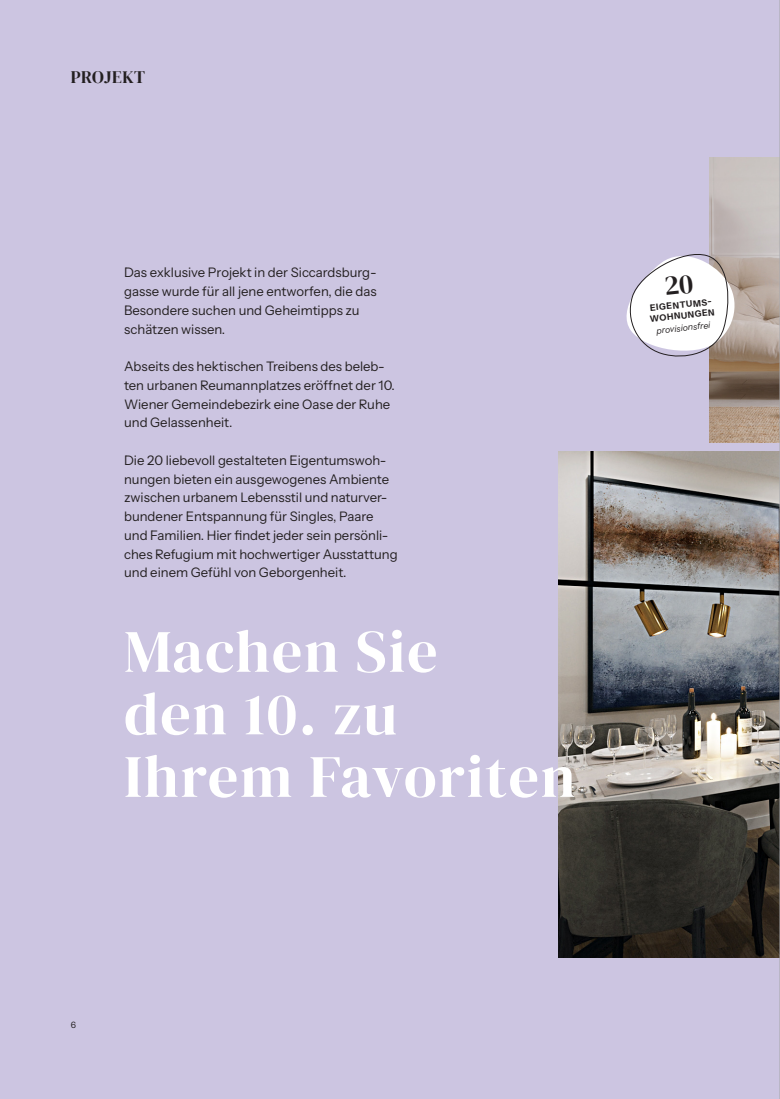
<style>
.page{position:relative;width:780px;height:1099px;background:#fff}
.page>*{position:absolute;margin:0;border:0;box-sizing:border-box;transform-origin:0 0}
.Headline_Weiß{font:60px "DM Serif Display";letter-spacing:.03em;color:#fff}
.Kapitelheader{font:17.5px "DM Serif Display";letter-spacing:.02em;color:#231f20}
.Fließtext{font:13.12px/18.8px "Instrument Sans";color:#231f20}
.t1{font:700 8.75px/10.6px "Instrument Sans";color:#231f20}
.t2{font:italic 8.75px "Instrument Sans";color:#231f20}
.t3{font:8.75px "Instrument Sans";color:#231f20}
</style>
<div class="page">
<div style="left:0;top:0;width:780px;height:1098px;background:#ccc5e1"></div>
<img style="left:709px;top:157px;width:70px;height:285px">
<img style="left:558px;top:451px;width:221px;height:506px">
<hr style="left:779px;top:0;width:1px;height:1098px;background:#a8a9ad">
<svg style="left:626px;top:248px;width:115px;height:113px"></svg>
<p class="Kapitelheader" style="left:71px;top:67px;width:76px">PROJEKT</p>
<p class="Fließtext" style="left:124px;top:263px;width:254px">Das exklusive Projekt in der Siccardsburg&shy;gasse wurde für all jene entworfen, die das Besondere suchen und Geheimtipps zu schätzen wissen.</p>
<p class="Fließtext" style="left:124px;top:357px;width:272px">Abseits des hektischen Treibens des beleb&shy;ten urbanen Reumannplatzes eröffnet der 10.<br>Wiener Gemeindebezirk eine Oase der Ruhe und Gelassenheit.</p>
<p class="Fließtext" style="left:124px;top:451px;width:275px">Die 20 liebevoll gestalteten Eigentumswoh&shy;nungen bieten ein ausgewogenes Ambiente zwischen urbanem Lebensstil und naturver&shy;bundener Entspannung für Singles, Paare und Familien. Hier findet jeder sein persönli&shy;ches Refugium mit hochwertiger Ausstattung und einem Gefühl von Geborgenheit.</p>
<p class="Headline_Weiß" style="left:124px;top:616px;width:315px">Machen Sie</p>
<p class="Headline_Weiß" style="left:124px;top:679px;width:274px">den 10. zu</p>
<p class="Headline_Weiß" style="left:124px;top:741px;width:453px">Ihrem Favoriten</p>
<p class="t1" style="left:648px;top:303px;width:70px;rotate:-6deg">EIGENTUMS-<br>WOHNUNGEN</p>
<p class="t2" style="left:656px;top:325px;width:56px;rotate:-6deg">provisionsfrei</p>
<p class="t3" style="left:71px;top:1018px;width:7px">6</p>
</div>
